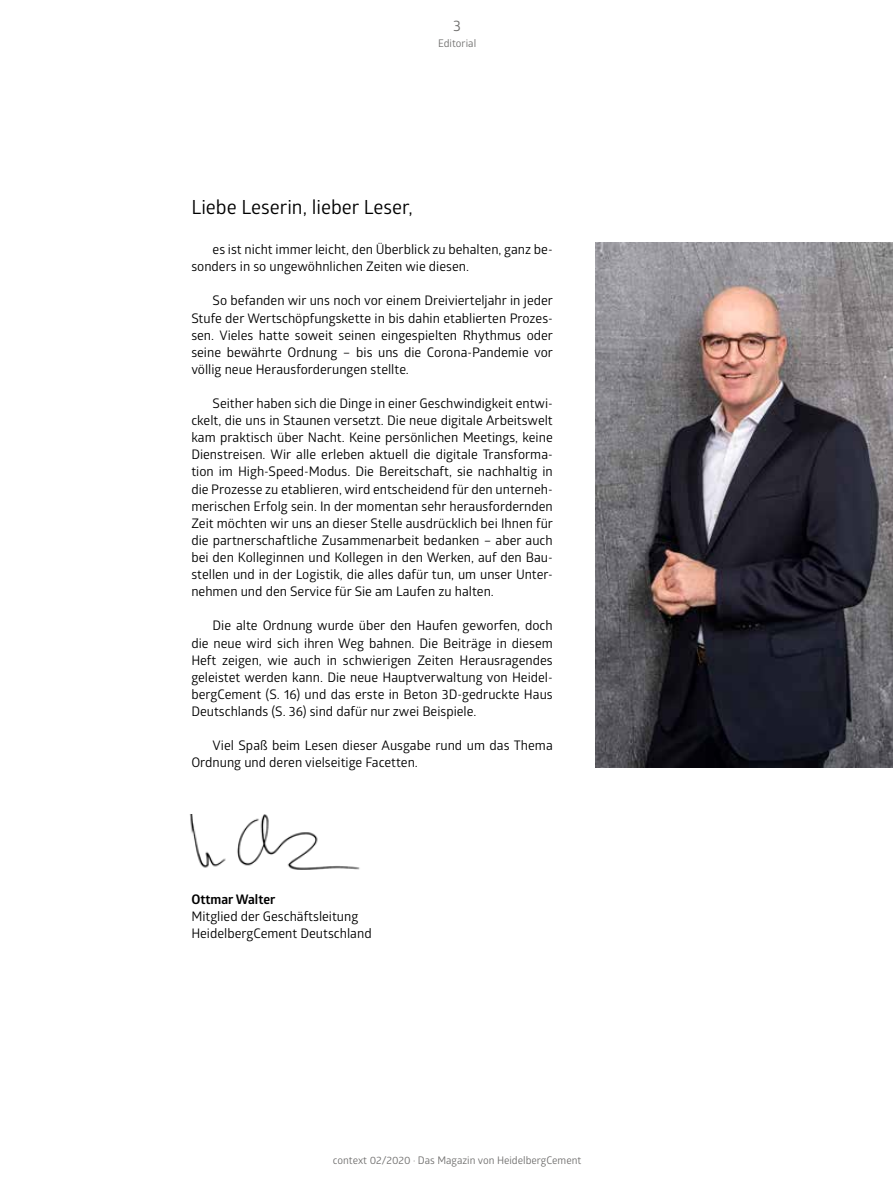
<style>
.page{position:relative;width:893px;height:1191px;background:#fff}
.page>*{position:absolute;margin:0;border:0;box-sizing:border-box;transform-origin:0 0}
.t1{font:19.5px "Glober";color:#000}
.t2{font:15px "Glober";color:#706f6e}
.t3{font:13.2px/17.1px "Glober";color:#000}
.t4{font:700 13.2px "Glober";color:#000}
.t5{font:10.5px "Glober";color:#706f6e}
</style>
<div class="page">
<img style="left:595px;top:243px;width:298px;height:525px">
<img style="left:189px;top:814px;width:171px;height:56px">
<p class="t2" style="left:453px;top:15px;width:9px">3</p>
<p class="t5" style="left:438px;top:36px;width:40px">Editorial</p>
<h1 class="t1" style="left:191px;top:193px;width:223px">Liebe Leserin, lieber Leser,</h1>
<p class="t3" style="left:191px;top:240px;width:363px;text-indent:21px">es ist nicht immer leicht, den Überblick zu behalten, ganz be&shy;sonders in so ungewöhnlichen Zeiten wie diesen.</p>
<p class="t3" style="left:191px;top:291px;width:363px;text-align:justify;text-indent:21px">So befanden wir uns noch vor einem Dreivierteljahr in jeder Stufe der Wertschöpfungskette in bis dahin etablierten Prozes&shy;sen. Vieles hatte soweit seinen eingespielten Rhythmus oder seine bewährte Ordnung – bis uns die Corona-Pandemie vor völlig neue Herausforderungen stellte.</p>
<p class="t3" style="left:191px;top:394px;width:363px;text-align:justify;text-indent:21px">Seither haben sich die Dinge in einer Geschwindigkeit entwi&shy;ckelt, die uns in Staunen versetzt. Die neue digitale Arbeitswelt kam praktisch über Nacht. Keine persönlichen Meetings, keine Dienstreisen. Wir alle erleben aktuell die digitale Transforma&shy;tion im High-Speed-Modus. Die Bereitschaft, sie nachhaltig in die Prozesse zu etablieren, wird entscheidend für den unterneh&shy;merischen Erfolg sein. In der momentan sehr herausfordernden Zeit möchten wir uns an dieser Stelle ausdrücklich bei Ihnen für die partnerschaftliche Zusammenarbeit bedanken – aber auch bei den Kolleginnen und Kollegen in den Werken, auf den Bau&shy;stellen und in der Logistik, die alles dafür tun, um unser Unter&shy;nehmen und den Service für Sie am Laufen zu halten.</p>
<p class="t3" style="left:191px;top:616px;width:363px;text-align:justify;text-indent:21px">Die alte Ordnung wurde über den Haufen geworfen, doch die neue wird sich ihren Weg bahnen. Die Beiträge in diesem Heft zeigen, wie auch in schwierigen Zeiten Herausragendes geleistet werden kann. Die neue Hauptverwaltung von Heidel&shy;bergCement (S. 16) und das erste in Beton 3D-gedruckte Haus Deutschlands (S. 36) sind dafür nur zwei Beispiele.</p>
<p class="t3" style="left:191px;top:736px;width:363px;text-indent:21px">Viel Spaß beim Lesen dieser Ausgabe rund um das Thema<br>Ordnung und deren vielseitige Facetten.</p>
<p class="t4" style="left:191px;top:890px;width:86px">Ottmar Walter</p>
<p class="t3" style="left:191px;top:907px;width:182px">Mitglied der Geschäftsleitung<br>HeidelbergCement Deutschland</p>
<p class="t5" style="left:333px;top:1153px;width:250px">context 02/2020 · Das Magazin von HeidelbergCement</p>
</div>
